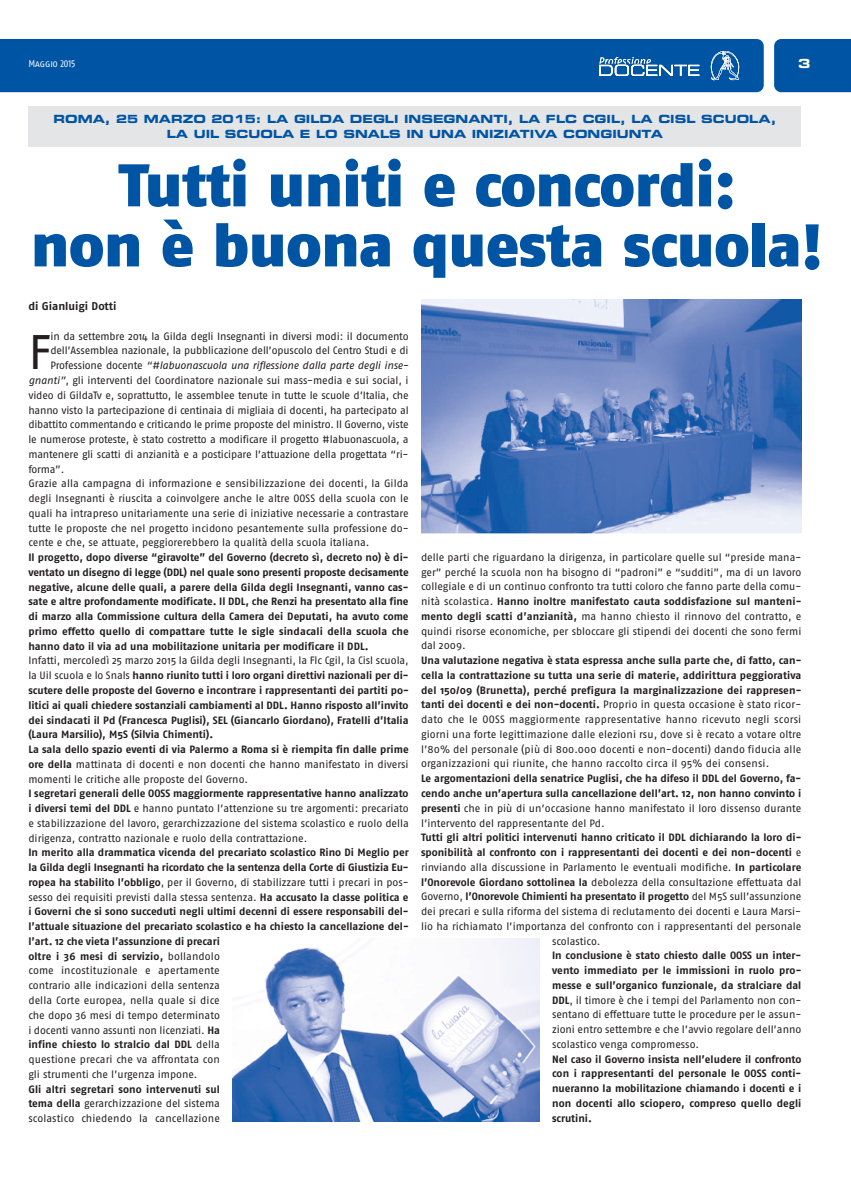
<style>
.page{position:relative;width:851px;height:1188px;background:#fff}
.page>*{position:absolute;margin:0;border:0;box-sizing:border-box;transform-origin:0 0}
.t1{font:900 60px/60px "Fago No";letter-spacing:-.005em;color:#0054a4;text-align:center}
.t2{font:48.5px "Fago No";color:#231f20}
.t3{font:12.5px "Eurostile Bold Extended Two";color:#fff}
.t4{font:11.25px/15px "Eurostile Bold Extended Two";color:#0054a4;text-align:center}
.t5{font:700 11.25px "Fago No";color:#231f20}
.t6{font:10.62px/14.8px "Fago No";letter-spacing:-.01em;color:#231f20;text-align:justify}
.t7{font:700 10.62px/14.8px "Fago No";color:#231f20;text-align:justify}
.t8{font:italic 10.62px "Fago No";letter-spacing:-.015em;color:#231f20}
.t9{font:10px "Fago Co Regular Lf Caps";letter-spacing:-.01em;color:#fff}
.s1{font-style:normal}
.s2{font-style:italic}
.s3{font-weight:400}
.s4{font-weight:700}
</style>
<div class="page">
<div style="left:774px;top:39px;width:76px;height:53px;background:#0054a4"></div>
<div style="left:0;top:39px;width:763px;height:53px;background:#0054a4"></div>
<img style="left:421px;top:299px;width:380px;height:234px">
<div style="left:28px;top:106px;width:773px;height:41px;background:#e4e5e6"></div>
<img style="left:232px;top:938px;width:307px;height:183px">
<p class="t9" style="left:28px;top:58px;width:48px">Maggio 2015</p>
<p class="t3" style="left:798px;top:59px;width:14px">3</p>
<p class="t4" style="left:53px;top:113px;width:724px">ROMA, 25 MARZO 2015: LA GILDA DEGLI INSEGNANTI, LA FLC CGIL, LA CISL SCUOLA,<br>LA UIL SCUOLA E LO SNALS IN UNA INIZIATIVA CONGIUNTA</p>
<h1 class="t1" style="left:31px;top:160px;width:793px">Tutti uniti e concordi:<br>non è buona questa scuola!</h1>
<p class="t5" style="left:28px;top:302px;width:90px">di Gianluigi Dotti</p>
<h2 class="t2" style="left:28px;top:334px;width:24px">F</h2>
<p class="t6" style="left:50px;top:329px;width:359px">in da settembre 2014 la Gilda degli Insegnanti in diversi modi: il documento</p>
<p class="t6" style="left:50px;top:344px;width:359px">dell’Assemblea nazionale, la pubblicazione dell’opuscolo del Centro Studi e di</p>
<p class="t8" style="left:50px;top:361px;width:359px"><span class="s1">Professione docente</span> “#labuonascuola una riflessione dalla parte degli inse-</p>
<p class="t6" style="left:28px;top:374px;width:381px"><span class="s2">gnanti”</span>, gli interventi del Coordinatore nazionale sui mass-media e sui social, i</p>
<p class="t6" style="left:28px;top:388px;width:382px">video di GildaTv e, soprattutto, le assemblee tenute in tutte le scuole d’Italia, che</p>
<p class="t6" style="left:28px;top:403px;width:382px">hanno visto la partecipazione di centinaia di migliaia di docenti, ha partecipato al</p>
<p class="t6" style="left:28px;top:418px;width:382px">dibattito commentando e criticando le prime proposte del ministro. Il Governo, viste</p>
<p class="t6" style="left:28px;top:433px;width:382px">le numerose proteste, è stato costretto a modificare il progetto #labuonascuola, a</p>
<p class="t6" style="left:28px;top:447px;width:381px">mantenere gli scatti di anzianità e a posticipare l’attuazione della progettata “ri-</p>
<p class="t6" style="left:28px;top:462px;width:38px">forma”.</p>
<p class="t6" style="left:28px;top:477px;width:382px">Grazie alla campagna di informazione e sensibilizzazione dei docenti, la Gilda</p>
<p class="t6" style="left:28px;top:492px;width:382px">degli Insegnanti è riuscita a coinvolgere anche le altre OOSS della scuola con le</p>
<p class="t6" style="left:28px;top:506px;width:382px">quali ha intrapreso unitariamente una serie di iniziative necessarie a contrastare</p>
<p class="t6" style="left:28px;top:521px;width:382px">tutte le proposte che nel progetto incidono pesantemente sulla professione do-</p>
<p class="t6" style="left:28px;top:536px;width:342px">cente e che, se attuate, peggiorerebbero la qualità della scuola italiana.</p>
<p class="t7" style="left:28px;top:551px;width:382px">Il progetto, dopo diverse “giravolte” del Governo (decreto sì, decreto no) è di&shy;ventato un disegno di legge (DDL) nel quale sono presenti proposte decisamente negative, alcune delle quali, a parere della Gilda degli Insegnanti, vanno cas&shy;sate e altre profondamente modificate. Il DDL, che Renzi ha presentato alla fine di marzo alla Commissione cultura della Camera dei Deputati, ha avuto come primo effetto quello di compattare tutte le sigle sindacali della scuola che hanno dato il via ad una mobilitazione unitaria per modificare il DDL.</p>
<p class="t7" style="left:28px;top:654px;width:382px;text-align:left"><span class="s3">Infatti, mercoledì 25 marzo 2015 la Gilda degli Insegnanti, la Flc Cgil, la Cisl scuola, la Uil scuola e lo Snals</span> hanno riunito tutti i loro organi direttivi nazionali per di&shy;scutere delle proposte del Governo e incontrare i rappresentanti dei partiti po&shy;litici ai quali chiedere sostanziali cambiamenti al DDL. Hanno risposto all’invito dei sindacati il Pd (Francesca Puglisi), SEL (Giancarlo Giordano), Fratelli d’Italia (Laura Marsilio), M5S (Silvia Chimenti).<br>La sala dello spazio eventi di via Palermo a Roma si è riempita fin dalle prime ore della <span class="s3">mattinata di docenti e non docenti che hanno manifestato in diversi momenti le critiche alle proposte del Governo.</span></p>
<p class="t6" style="left:28px;top:787px;width:382px"><span class="s4">I segretari generali delle OOSS maggiormente rappresentative hanno analizzato i diversi temi del DDL</span> e hanno puntato l’attenzione su tre argomenti: precariato e stabilizzazione del lavoro, gerarchizzazione del sistema scolastico e ruolo della dirigenza, contratto nazionale e ruolo della contrattazione.</p>
<p class="t7" style="left:28px;top:846px;width:382px;text-align:left">In merito alla drammatica vicenda del precariato scolastico Rino Di Meglio per la Gilda degli Insegnanti ha ricordato che la sentenza della Corte di Giustizia Eu&shy;ropea ha stabilito l’obbligo<span class="s3">, per il Governo, di stabilizzare tutti i precari in pos&shy;sesso dei requisiti previsti dalla stessa sentenza.</span> Ha accusato la classe politica e i Governi che si sono succeduti negli ultimi decenni di essere responsabili del&shy;l’attuale situazione del precariato scolastico e ha chiesto la cancellazione del&shy;l’art. 12 che vieta l’assunzione di precari<br>oltre i 36 mesi di servizio, <span class="s3">bollandolo<br>come incostituzionale e apertamente<br>contrario alle indicazioni della sentenza<br>della Corte europea, nella quale si dice<br>che dopo 36 mesi di tempo determinato<br>i docenti vanno assunti non licenziati.</span> Ha<br>infine chiesto lo stralcio dal DDL <span class="s3">della<br>questione precari che va affrontata con<br>gli strumenti che l’urgenza impone.</span></p>
<p class="t6" style="left:28px;top:1082px;width:193px"><span class="s4">Gli altri segretari sono intervenuti sul tema della</span> gerarchizzazione del sistema scolastico chiedendo la cancellazione</p>
<p class="t6" style="left:421px;top:550px;width:382px">delle parti che riguardano la dirigenza, in particolare quelle sul “preside mana&shy;ger” perché la scuola non ha bisogno di “padroni” e “sudditi”, ma di un lavoro collegiale e di un continuo confronto tra tutti coloro che fanno parte della comu&shy;nità scolastica. <span class="s4">Hanno inoltre manifestato cauta soddisfazione sul manteni&shy;mento degli scatti d’anzianità,</span> ma hanno chiesto il rinnovo del contratto, e quindi risorse economiche, per sbloccare gli stipendi dei docenti che sono fermi dal 2009.</p>
<p class="t6" style="left:421px;top:653px;width:382px"><span class="s4">Una valutazione negativa è stata espressa anche sulla parte che, di fatto, can&shy;cella la contrattazione su tutta una serie di materie, addirittura peggiorativa del 150/09 (Brunetta), perché prefigura la marginalizzazione dei rappresen&shy;tanti dei docenti e dei non-docenti.</span> Proprio in questa occasione è stato ricor&shy;dato che le OOSS maggiormente rappresentative hanno ricevuto negli scorsi giorni una forte legittimazione dalle elezioni rsu, dove si è recato a votare oltre l’80% del personale (più di 800.000 docenti e non-docenti) dando fiducia alle organizzazioni qui riunite, che hanno raccolto circa il 95% dei consensi.</p>
<p class="t7" style="left:421px;top:771px;width:382px">Le argomentazioni della senatrice Puglisi, che ha difeso il DDL del Governo, fa&shy;cendo anche un’apertura sulla cancellazione dell’art. 12, non hanno convinto i presenti <span class="s3">che in più di un’occasione hanno manifestato il loro dissenso durante l’intervento del rappresentante del Pd.</span></p>
<p class="t7" style="left:421px;top:830px;width:382px">Tutti gli altri politici intervenuti hanno criticato il DDL dichiarando la loro di-</p>
<p class="t7" style="left:421px;top:845px;width:382px">sponibilità al confronto con i rappresentanti dei docenti e dei non-docenti <span class="s3">e</span></p>
<p class="t6" style="left:421px;top:860px;width:382px">rinviando alla discussione in Parlamento le eventuali modifiche. <span class="s4">In particolare</span></p>
<p class="t6" style="left:421px;top:875px;width:382px"><span class="s4">l’Onorevole Giordano sottolinea la</span> debolezza della consultazione effettuata dal</p>
<p class="t7" style="left:421px;top:889px;width:382px"><span class="s3">Governo,</span> l’Onorevole Chimienti ha presentato il progetto <span class="s3">del M5S sull’assunzione</span></p>
<p class="t6" style="left:421px;top:904px;width:381px">dei precari e sulla riforma del sistema di reclutamento dei docenti e Laura Marsi-</p>
<p class="t6" style="left:421px;top:919px;width:381px">lio ha richiamato l’importanza del confronto con i rappresentanti del personale</p>
<p class="t6" style="left:552px;top:934px;width:50px">scolastico.</p>
<p class="t6" style="left:552px;top:948px;width:251px"><span class="s4">In conclusione è stato chiesto dalle OOSS un inter&shy;vento immediato per le immissioni in ruolo pro&shy;messe e sull’organico funzionale, da stralciare dal DDL</span>, il timore è che i tempi del Parlamento non con&shy;sentano di effettuare tutte le procedure per le assun&shy;zioni entro settembre e che l’avvio regolare dell’anno scolastico venga compromesso.</p>
<p class="t7" style="left:552px;top:1052px;width:251px">Nel caso il Governo insista nell’eludere il confronto con i rappresentanti del personale le OOSS conti&shy;nueranno la mobilitazione chiamando i docenti e i non docenti allo sciopero, compreso quello degli scrutini.</p>
</div>
